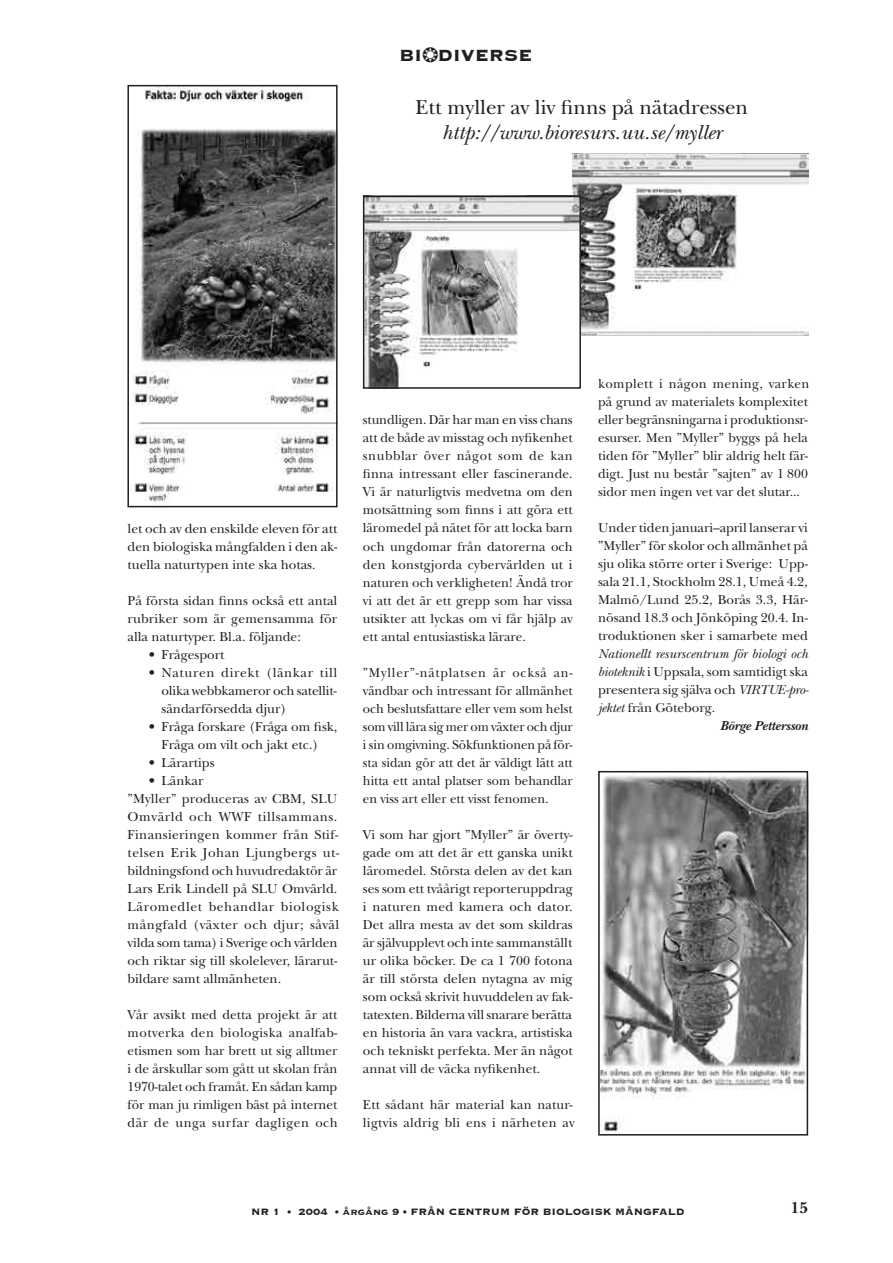
<style>
.page{position:relative;width:893px;height:1263px;background:#fff}
.page>*{position:absolute;margin:0;border:0;box-sizing:border-box;transform-origin:0 0}
.t1{font:italic 21px "New Baskerville";color:#231f20}
.t2{font:21px "New Baskerville";color:#231f20}
.t3{font:700 21px "Copperplate";color:#231f20}
.t4{font:700 16.5px "New Baskerville";color:#231f20}
.t5{font:13.5px/18px "New Baskerville";color:#231f20;text-align:justify}
.t6{font:13.5px/18px "New Baskerville";color:#231f20;text-align:justify;scale:.96 1}
.t7{font:italic 13.5px "New Baskerville";color:#231f20}
.t8{font:italic 700 13.5px "New Baskerville";color:#231f20}
.t9{font:700 12px "Copperplate";color:#231f20}
.s1{color:#fff}
.s2{font-style:italic}
</style>
<div class="page">
<img style="left:573px;top:153px;width:235px;height:183px">
<img style="left:133px;top:88px;width:202px;height:414px">
<div style="left:127px;top:85px;width:211px;height:422px;border:2px solid #231f20"></div>
<img style="left:366px;top:199px;width:212px;height:187px">
<div style="left:363px;top:196px;width:218px;height:193px;border:2px solid #231f20"></div>
<img style="left:601px;top:775px;width:204px;height:357px">
<div style="left:598px;top:771px;width:210px;height:364px;border:2px solid #231f20"></div>
<h1 class="t3" style="left:399px;top:42px;width:135px">BI❂<span class="s1">O</span>DIVERSE</h1>
<h1 class="t2" style="left:415px;top:95px;width:334px">Ett myller av liv finns på nätadressen</h1>
<h1 class="t1" style="left:442px;top:120px;width:281px">http://www.bioresurs.uu.se/myller</h1>
<p class="t5" style="left:128px;top:520px;width:211px">let och av den enskilde eleven för att den biologiska mångfalden i den ak&shy;tuella naturtypen inte ska hotas.</p>
<p class="t5" style="left:128px;top:592px;width:211px">På första sidan finns också ett antal rubriker som är gemensamma för alla naturtyper. Bl.a. följande:</p>
<p class="t5" style="left:149px;top:646px;width:77px">• Frågesport</p>
<p class="t5" style="left:162px;top:664px;width:177px;text-indent:-13px">• Naturen direkt (länkar till olika webbkameror och satellit&shy;sändarförsedda djur)</p>
<p class="t5" style="left:149px;top:718px;width:190px;text-align:center">• Fråga forskare (Fråga om fisk,<br>Fråga om vilt och jakt etc.)</p>
<p class="t5" style="left:149px;top:754px;width:67px">• Lärartips</p>
<p class="t5" style="left:128px;top:772px;width:213px;text-align:left;text-indent:21px">• Länkar<br>”Myller” produceras av CBM, SLU<br>Omvärld och WWF tillsammans.<br>Finansieringen kommer från Stif&shy;telsen Erik Johan Ljungbergs ut&shy;bildningsfond och huvudredaktör är<br>Lars Erik Lindell på SLU Omvärld.<br>Läromedlet behandlar biologisk mångfald (växter och djur; såväl vilda som tama) i Sverige och världen och riktar sig till skolelever, lärarut&shy;bildare samt allmänheten.</p>
<p class="t5" style="left:128px;top:1006px;width:212px">Vår avsikt med detta projekt är att motverka den biologiska analfab&shy;etismen som har brett ut sig alltmer i de årskullar som gått ut skolan från 1970-talet och framåt. En sådan kamp för man ju rimligen bäst på internet där de unga surfar dagligen och</p>
<p class="t5" style="left:363px;top:411px;width:211px">stundligen. Där har man en viss chans att de både av misstag och nyfikenhet snubblar över något som de kan finna intressant eller fascinerande.<br>Vi är naturligtvis medvetna om den motsättning som finns i att göra ett läromedel på nätet för att locka barn och ungdomar från datorerna och den konstgjorda cybervärlden ut i naturen och verkligheten! Ändå tror vi att det är ett grepp som har vissa utsikter att lyckas om vi får hjälp av ett antal entusiastiska lärare.</p>
<p class="t6" style="left:363px;top:663px;width:220px">”Myller”-nätplatsen är också an&shy;vändbar och intressant för allmänhet och beslutsfattare eller vem som helst som vill lära sig mer om växter och djur i sin omgivning. Sökfunktionen på för&shy;sta sidan gör att det är väldigt lätt att hitta ett antal platser som behandlar en viss art eller ett visst fenomen.</p>
<p class="t5" style="left:363px;top:825px;width:211px">Vi som har gjort ”Myller” är överty&shy;gade om att det är ett ganska unikt läromedel. Största delen av det kan ses som ett tvåårigt reporteruppdrag i naturen med kamera och dator.<br>Det allra mesta av det som skildras är självupplevt och inte sammanställt ur olika böcker. De ca 1 700 fotona är till största delen nytagna av mig som också skrivit huvuddelen av fak&shy;tatexten. Bilderna vill snarare berätta en historia än vara vackra, artistiska och tekniskt perfekta. Mer än något annat vill de väcka nyfikenhet.</p>
<p class="t5" style="left:363px;top:1095px;width:213px">Ett sådant här material kan natur&shy;ligtvis aldrig bli ens i närheten av</p>
<p class="t5" style="left:598px;top:375px;width:213px;text-align:left">komplett i någon mening, varken på grund av materialets komplexitet eller begränsningarna i produktionsr&shy;esurser. Men ”Myller” byggs på hela tiden för ”Myller” blir aldrig helt fär&shy;digt. Just nu består ”sajten” av 1 800 sidor men ingen vet var det slutar...</p>
<p class="t5" style="left:598px;top:519px;width:211px">Under tiden januari–april lanserar vi ”Myller” för skolor och allmänhet på sju olika större orter i Sverige: Upp&shy;sala 21.1, Stockholm 28.1, Umeå 4.2, Malmö/Lund 25.2, Borås 3.3, Här&shy;nösand 18.3 och Jönköping 20.4. In&shy;troduktionen sker i samarbete med</p>
<p class="t7" style="left:598px;top:646px;width:211px">Nationellt resurscentrum för biologi och</p>
<p class="t5" style="left:598px;top:663px;width:211px"><span class="s2">bioteknik</span> i Uppsala, som samtidigt ska</p>
<p class="t5" style="left:598px;top:681px;width:212px">presentera sig själva och <span class="s2">VIRTUE-pro-</span></p>
<p class="t5" style="left:598px;top:699px;width:119px"><span class="s2">jektet</span> från Göteborg.</p>
<p class="t8" style="left:720px;top:718px;width:89px">Börge Pettersson</p>
<p class="t9" style="left:251px;top:1204px;width:435px">NR 1 • 2004 • årgång 9 • FRÅN CENTRUM FÖR BIOLOGISK MÅNGFALD</p>
<p class="t4" style="left:791px;top:1198px;width:19px">15</p>
</div>
